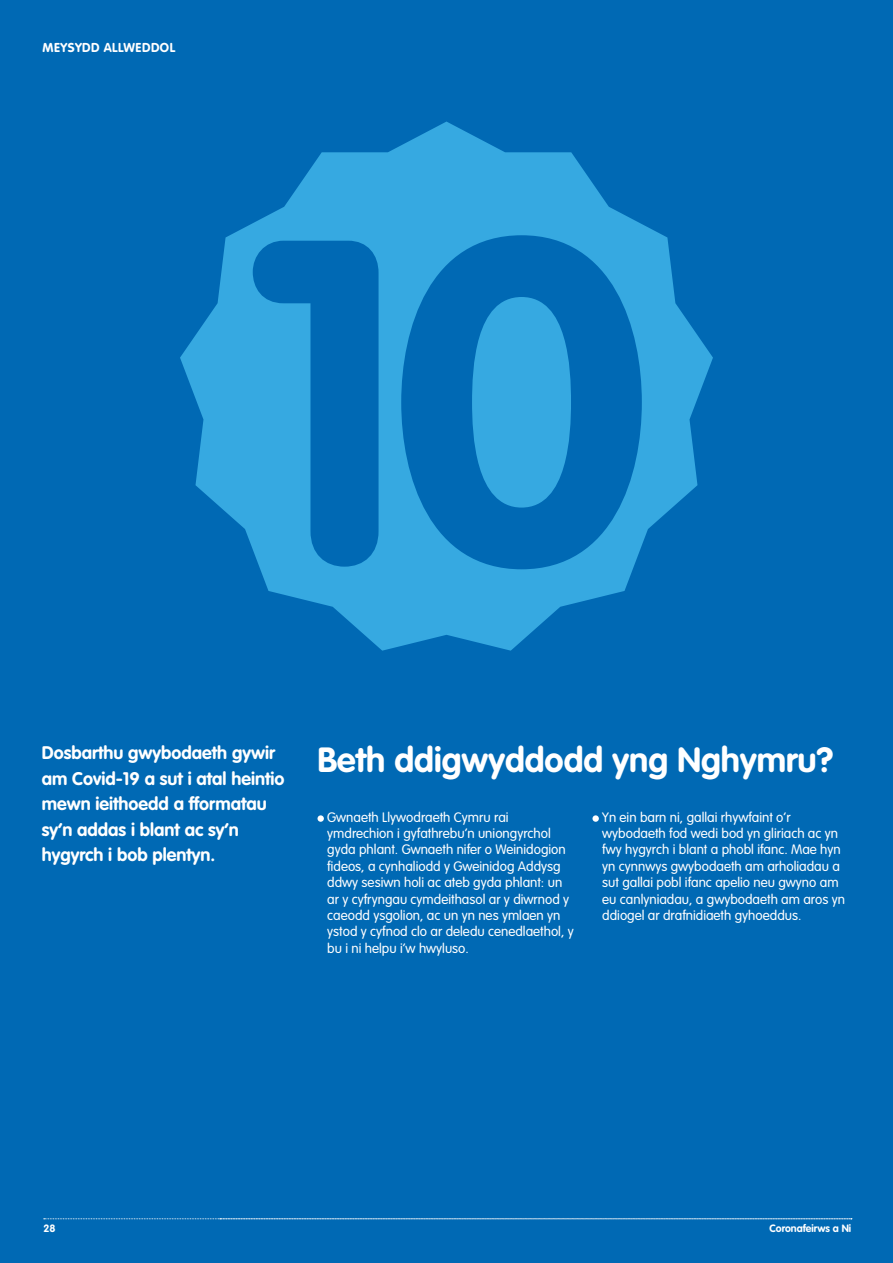
<style>
.page{position:relative;width:893px;height:1263px;background:#0069b4}
.page>*{position:absolute;margin:0;border:0;box-sizing:border-box;transform-origin:0 0}
.t1{font:700 453.9px "VAG Rounded";color:#0069b4}
.t2{font:700 34.5px "VAG Rounded";color:#fff}
.t3{font:700 18px/25.5px "VAG Rounded";color:#fff}
.t4{font:300 13.5px/16.4px "VAG Rounded";color:#fff}
.t5{font:700 12.75px "VAG Rounded";letter-spacing:.035em;color:#fff}
.t6{font:700 10.5px "VAG Rounded";color:#fff}
</style>
<div class="page">
<div style="left:317px;top:815px;width:7px;height:7px;background:#fff;border-radius:50%"></div>
<svg style="left:180px;top:122px;width:533px;height:529px;fill:#36a9e1"></svg>
<svg style="left:44px;top:1218px;width:808px;height:1px"></svg>
<div style="left:592px;top:815px;width:7px;height:7px;background:#fff;border-radius:50%"></div>
<p class="t5" style="left:43px;top:41px;width:134px">MEYSYDD ALLWEDDOL</p>
<h1 class="t1" style="left:241px;top:138px;width:412px">10</h1>
<h3 class="t3" style="left:42px;top:740px;width:244px">Dosbarthu gwybodaeth gywir am Covid-19 a sut i atal heintio mewn ieithoedd a fformatau sy’n addas i blant ac sy’n hygyrch i bob plentyn.</h3>
<h2 class="t2" style="left:317px;top:740px;width:517px">Beth ddigwyddodd yng Nghymru?</h2>
<p class="t4" style="left:602px;top:809px;width:244px">Yn ein barn ni, gallai rhywfaint o’r wybodaeth fod wedi bod yn gliriach ac yn fwy hygyrch i blant a phobl ifanc. Mae hyn yn cynnwys gwybodaeth am arholiadau a sut gallai pobl ifanc apelio neu gwyno am eu canlyniadau, a gwybodaeth am aros yn ddiogel ar drafnidiaeth gyhoeddus.</p>
<p class="t4" style="left:327px;top:809px;width:248px">Gwnaeth Llywodraeth Cymru rai ymdrechion i gyfathrebu’n uniongyrchol gyda phlant. Gwnaeth nifer o Weinidogion fideos, a cynhaliodd y Gweinidog Addysg ddwy sesiwn holi ac ateb gyda phlant: un ar y cyfryngau cymdeithasol ar y diwrnod y caeodd ysgolion, ac un yn nes ymlaen yn ystod y cyfnod clo ar deledu cenedlaethol, y bu i ni helpu i’w hwyluso.</p>
<p class="t6" style="left:43px;top:1222px;width:14px">28</p>
<p class="t6" style="left:769px;top:1222px;width:83px">Coronafeirws a Ni</p>
</div>
